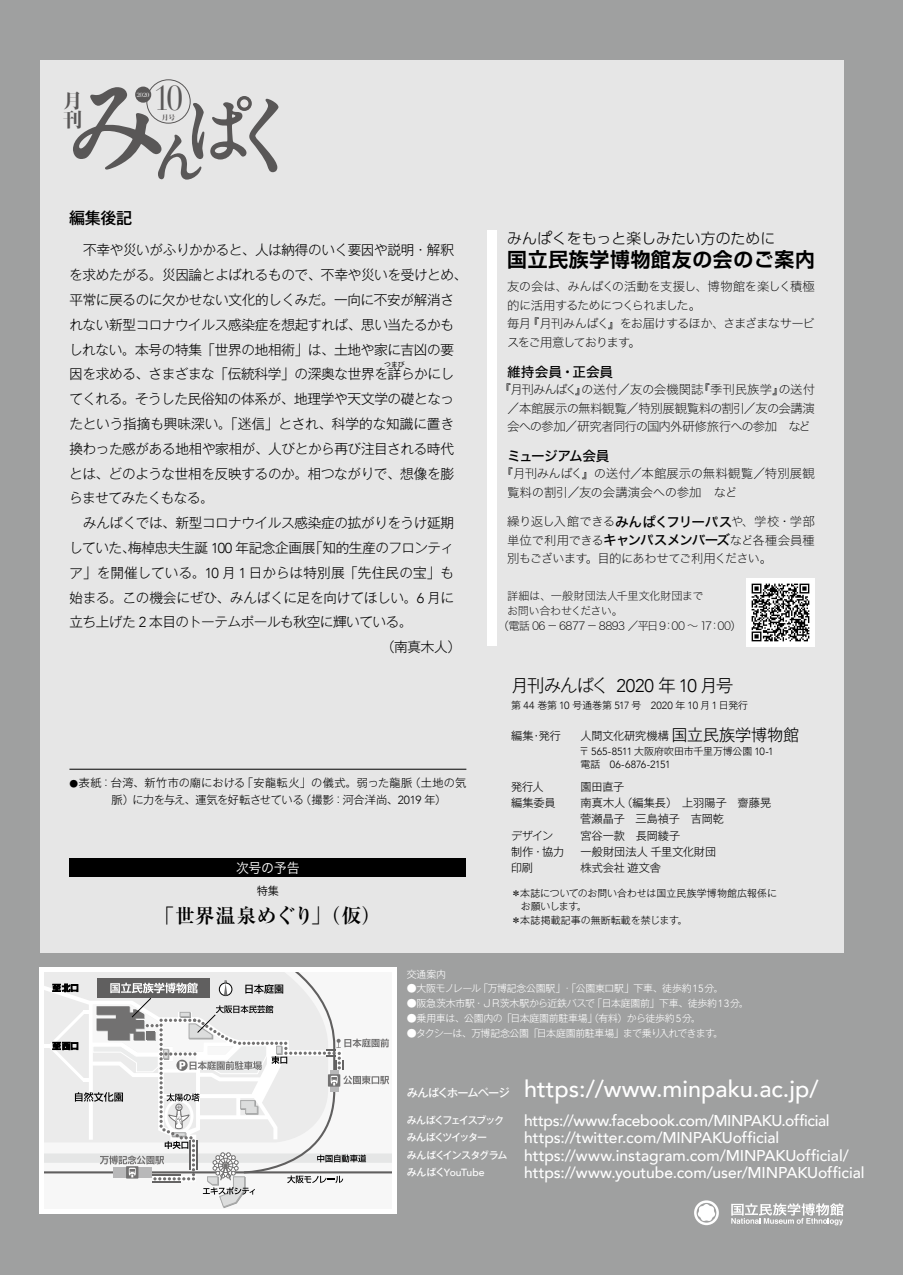
<style>
.page{position:relative;width:903px;height:1275px;background:#9fa0a0}
.page>*{position:absolute;margin:0;border:0;box-sizing:border-box;transform-origin:0 0}
.t1{font:33.95px "Didot LH";color:#595757;scale:.9 1}
.t2{font:500 23.45px "Avenir";color:#fff}
.t3{font:700 19.78px "Shin Go Pr 5 De";letter-spacing:.035em;color:#000}
.t4{font:700 19.78px "Ryumin Pro";letter-spacing:.005em;color:#000}
.t5{font:800 19.43px/19.4px "Kocho Std";color:#595757}
.t6{font:300 17.32px "Gothic MB101 Pro";letter-spacing:-.065em;color:#000}
.t7{font:300 16.1px "Gothic MB101 Pro";letter-spacing:-.005em;color:#000}
.t8{font:500 16.1px "Gothic MB101 Pro";color:#000}
.t9{font:500 15.58px "Avenir";letter-spacing:-.005em;color:#fff}
.t10{font:300 14.88px "UD Shin Go Pr 6";color:#000}
.t11{font:300 13.65px/24.8px "Gothic MB101 Pro";letter-spacing:-.025em;color:#000}
.t12{font:300 13.65px "Gothic MB101 Pro";letter-spacing:.005em;color:#000}
.t13{font:13.65px "Hira Kaku Std W5";letter-spacing:-.015em;color:#000}
.t14{font:13.65px "Hira Kaku Std W5";letter-spacing:-.04em;color:#000}
.t15{font:13.65px "Hira Kaku Pro W3";letter-spacing:-.015em;color:#fff;scale:.95 1}
.t16{font:12.42px/18.6px "Hira Kaku Std W1";letter-spacing:-.045em;color:#000}
.t17{font:12.42px/18.6px "Hira Kaku Std W1";letter-spacing:-.015em;color:#000}
.t18{font:12.42px "Hira Kaku Std W1";letter-spacing:-.07em;color:#000}
.t19{font:12.42px "Hira Kaku Std W1";letter-spacing:-.005em;color:#000}
.t20{font:12.42px "Hira Kaku Std W1";letter-spacing:-.105em;color:#000}
.t21{font:12.42px "Hira Kaku Std W1";letter-spacing:-.085em;color:#000}
.t22{font:300 11.2px/16.1px "Gothic MB101 Pro";letter-spacing:-.005em;color:#000}
.t23{font:11.2px "Hira Kaku Std W1";letter-spacing:-.05em;color:#000}
.t24{font:11.2px "Hira Kaku Std W1";letter-spacing:-.005em;color:#000}
.t25{font:300 11.2px "Gothic MB101 Pro";letter-spacing:-.035em;color:#000}
.t26{font:300 11.2px "Gothic MB101 Pro";letter-spacing:.035em;color:#000}
.t27{font:300 11.2px "Gothic MB101 Pro";letter-spacing:.015em;color:#000}
.t28{font:500 11.2px "Gothic MB101 Pro";letter-spacing:-.08em;color:#fff}
.t29{font:11.2px "Hira Kaku Pro W3";color:#000}
.t30{font:300 10.5px "Avenir";letter-spacing:-.015em;color:#000}
.t31{font:500 10.5px "Avenir";letter-spacing:-.025em;color:#fff}
.t32{font:300 9.97px/13.7px "Gothic MB101 Pro";letter-spacing:-.005em;color:#000}
.t33{font:300 9.97px "Gothic MB101 Pro";letter-spacing:-.03em;color:#fff}
.t34{font:300 9.97px "Gothic MB101 Pro";letter-spacing:-.055em;color:#fff}
.t35{font:500 9.97px "Gothic MB101 Pro";letter-spacing:-.105em;color:#fff}
.t36{font:500 9.97px "Gothic MB101 Pro";letter-spacing:-.13em;color:#fff}
.t37{font:300 9.97px "Gothic MB101 Pro";letter-spacing:-.065em;color:#fff}
.t38{font:300 8.75px "Gothic MB101 Pro";color:#000}
.t39{font:300 6.83px "Gothic MB101 Pro";color:#000}
.t40{font:800 6.83px "Kocho Std";color:#595757}
.t41{font:5.95px "Didot LH";color:#fff}
.s1{font-family:"Avenir";font-size:14.35px}
.s2{font-family:"Avenir";font-size:11.72px}
.s3{font-family:"Hira Kaku Std W5";font-size:13.65px}
.s4{font-family:"Avenir";font-size:18.2px}
.s5{font-family:"Avenir";font-size:10.5px}
.s6{font-family:"Gothic MB101 Pro";font-size:9.97px}
</style>
<div class="page">
<div style="left:40px;top:60px;width:803px;height:892px;background:#e6e6e6"></div>
<div style="left:40px;top:967px;width:357px;height:247px;background:#fff"></div>
<div style="left:69px;top:858px;width:397px;height:19px;background:#000"></div>
<div style="left:147px;top:80px;width:43px;height:43px;border:1px solid #595757;border-radius:50%"></div>
<svg style="left:73px;top:87px;width:205px;height:93px"></svg>
<svg style="left:694px;top:1200px;width:25px;height:25px"></svg>
<svg style="left:731px;top:1203px;width:112px;height:22px"></svg>
<hr style="left:45px;top:1171px;width:347px;height:2px;background:#605f5f">
<svg style="left:45px;top:972px;width:344px;height:236px"></svg>
<div style="left:487px;top:230px;width:10px;height:416px;background:#fff"></div>
<img style="left:747px;top:578px;width:68px;height:68px">
<hr style="left:69px;top:769px;width:397px;height:1px;background:#000">
<h3 class="t5" style="left:63px;top:88px;width:20px">月刊</h3>
<p class="t41" style="left:137px;top:92px;width:14px">2020</p>
<h1 class="t1" style="left:154px;top:78px;width:33px">10</h1>
<p class="t40" style="left:162px;top:112px;width:15px">月号</p>
<p class="t8" style="left:69px;top:205px;width:65px">編集後記</p>
<p class="t11" style="left:69px;top:236px;width:400px;text-indent:14px">不幸や災いがふりかかると、人は納得のいく要因や説明・解釈を求めたがる。災因論とよばれるもので、不幸や災いを受けとめ、平常に戻るのに欠かせない文化的しくみだ。一向に不安が解消されない新型コロナウイルス感染症を想起すれば、思い当たるかもしれない。本号の特集「世界の地相術」は、土地や家に吉凶の要因を求める、さまざまな「伝統科学」の深奥な世界を詳らかにし</p>
<p class="t39" style="left:384px;top:358px;width:22px">つまび</p>
<p class="t11" style="left:69px;top:385px;width:386px;text-align:justify">てくれる。そうした民俗知の体系が、地理学や天文学の礎となったという指摘も興味深い。「迷信」とされ、科学的な知識に置き換わった感がある地相や家相が、人びとから再び注目される時代とは、どのような世相を反映するのか。相つながりで、想像を膨らませてみたくもなる。</p>
<p class="t11" style="left:83px;top:509px;width:373px;text-align:right">みんぱくでは、新型コロナウイルス感染症の拡がりをうけ延期「知的生産のフロンティ</p>
<p class="t11" style="left:69px;top:533px;width:248px">していた梅棹忠夫生誕 <span class="s1">100</span> 年記念企画展</p>
<p class="t11" style="left:122px;top:533px;width:15px">、</p>
<p class="t12" style="left:69px;top:561px;width:386px">ア」を開催している。<span class="s1">10</span> 月 <span class="s1">1</span> 日からは特別展「先住民の宝」も</p>
<p class="t11" style="left:69px;top:583px;width:386px">始まる。この機会にぜひ、みんぱくに足を向けてほしい。<span class="s1">6</span> 月に</p>
<p class="t11" style="left:69px;top:608px;width:345px">立ち上げた <span class="s1">2</span> 本目のトーテムポールも秋空に輝いている。</p>
<p class="t11" style="left:381px;top:633px;width:81px">（南真木人(</p>
<p class="t22" style="left:409px;top:774px;width:58px">（土地の気</p>
<p class="t27" style="left:79px;top:774px;width:168px">表紙：台湾、新竹市の廟における</p>
<p class="t26" style="left:242px;top:774px;width:172px">「安龍転火」の儀式。弱った龍脈</p>
<p class="t38" style="left:69px;top:776px;width:10px">●</p>
<p class="t25" style="left:112px;top:790px;width:194px">脈）に力を与え、運気を好転させている</p>
<p class="t22" style="left:300px;top:790px;width:147px">（撮影：河合洋尚、<span class="s2">2019</span> 年(</p>
<p class="t15" style="left:236px;top:855px;width:69px">次号の予告</p>
<p class="t29" style="left:257px;top:881px;width:24px">特集</p>
<h3 class="t4" style="left:154px;top:899px;width:229px">「世界温泉めぐり」（仮(</h3>
<p class="t33" style="left:407px;top:965px;width:41px">交通案内</p>
<p class="t10" style="left:507px;top:226px;width:269px">みんぱくをもっと楽しみたい方のために</p>
<h3 class="t3" style="left:507px;top:243px;width:309px">国立民族学博物館友の会のご案内</h3>
<p class="t16" style="left:507px;top:277px;width:309px">友の会は、みんぱくの活動を支援し、博物館を楽しく積極的に活用するためにつくられました。</p>
<p class="t18" style="left:527px;top:314px;width:289px">『月刊みんぱく』をお届けするほか、さまざまなサービ</p>
<p class="t16" style="left:507px;top:314px;width:26px">毎月</p>
<p class="t20" style="left:507px;top:333px;width:125px">スをご用意しております</p>
<p class="t13" style="left:507px;top:361px;width:108px">維持会員・正会員</p>
<p class="t16" style="left:628px;top:333px;width:14px">。</p>
<p class="t16" style="left:499px;top:380px;width:206px">『月刊みんぱくの送付／友の会機関誌</p>
<p class="t16" style="left:698px;top:380px;width:88px">『季刊民族学』</p>
<p class="t16" style="left:778px;top:380px;width:38px">の送付</p>
<p class="t16" style="left:507px;top:380px;width:309px;text-indent:68px">』<br>／本館展示の無料観覧／特別展観覧料の割引／友の会講演会への参加／研究者同行の国内外研修旅行への参加　など</p>
<p class="t14" style="left:507px;top:445px;width:104px">ミュージアム会員</p>
<p class="t17" style="left:507px;top:464px;width:309px;text-indent:-6px">『月刊みんぱく』の送付／本館展示の無料観覧／特別展観覧料の割引／友の会講演会への参加　など</p>
<p class="t16" style="left:507px;top:512px;width:309px">繰り返し入館できる<span class="s3">みんぱくフリーパス</span>や、学校・学部</p>
<p class="t19" style="left:507px;top:531px;width:309px">単位で利用できる<span class="s3">キャンパスメンバーズ</span>など各種会員種</p>
<p class="t16" style="left:586px;top:548px;width:188px">。目的にあわせてご利用ください。</p>
<p class="t21" style="left:507px;top:549px;width:82px">別もございます</p>
<p class="t24" style="left:507px;top:588px;width:198px">詳細は、一般財団法人千里文化財団まで</p>
<p class="t23" style="left:507px;top:602px;width:117px">お問い合わせください。</p>
<p class="t23" style="left:498px;top:617px;width:245px">（電話 06 － 6877 － 8893 ／平日 9：00 ~ 17：00(</p>
<p class="t6" style="left:511px;top:671px;width:224px">月刊みんぱく <span class="s4">2020</span> 年 <span class="s4">10</span> 月号</p>
<p class="t32" style="left:511px;top:697px;width:239px">第 <span class="s5">44</span> 巻第 <span class="s5">10</span> 号通巻第 <span class="s5">517</span> 号　<span class="s5">2020</span> 年 <span class="s5">10</span> 月 <span class="s5">1</span> 日発行</p>
<p class="t7" style="left:671px;top:721px;width:130px">国立民族学博物館</p>
<p class="t22" style="left:511px;top:726px;width:24px">編集</p>
<p class="t22" style="left:580px;top:726px;width:90px">人間文化研究機構</p>
<p class="t22" style="left:539px;top:726px;width:24px">発行</p>
<p class="t22" style="left:531px;top:726px;width:13px">・</p>
<p class="t22" style="left:511px;top:777px;width:34px">発行人</p>
<p class="t22" style="left:511px;top:793px;width:46px">編集委員</p>
<p class="t22" style="left:511px;top:826px;width:44px">デザイン</p>
<p class="t22" style="left:511px;top:842px;width:55px">制作・協力</p>
<p class="t32" style="left:579px;top:743px;width:196px">〒 <span class="s5">565-8511</span> 大阪府吹田市千里万博公園 <span class="s5">10-1</span></p>
<p class="t30" style="left:610px;top:758px;width:62px">06-6876-2151</p>
<p class="t32" style="left:580px;top:756px;width:21px">電話</p>
<p class="t22" style="left:580px;top:777px;width:45px">園田直子</p>
<p class="t22" style="left:621px;top:793px;width:151px">（編集長）　上羽陽子　齋藤晃</p>
<p class="t22" style="left:580px;top:793px;width:46px">南真木人</p>
<p class="t22" style="left:580px;top:809px;width:145px">菅瀬晶子　三島禎子　吉岡乾宮谷一款　長岡綾子</p>
<p class="t22" style="left:580px;top:842px;width:137px">一般財団法人千里文化財団</p>
<p class="t22" style="left:511px;top:858px;width:24px">印刷</p>
<p class="t32" style="left:577px;top:885px;width:202px;text-indent:-66px">＊本誌についてのお問い合わせは国立民族学博物館広報係に。</p>
<p class="t22" style="left:580px;top:858px;width:82px">株式会社遊文舎</p>
<p class="t32" style="left:511px;top:898px;width:69px">　お願いします</p>
<p class="t32" style="left:511px;top:912px;width:169px">＊本誌掲載記事の無断転載を禁じます</p>
<p class="t32" style="left:677px;top:912px;width:11px">。</p>
<p class="t33" style="left:478px;top:980px;width:246px">「万博記念公園駅」･「公園東口駅」下車、徒歩約<span class="s5">15</span>分。</p>
<p class="t37" style="left:407px;top:980px;width:76px">●大阪モノレール</p>
<p class="t33" style="left:592px;top:995px;width:158px">「日本庭園前」下車、徒歩約<span class="s5">13</span>分。</p>
<p class="t33" style="left:407px;top:995px;width:79px">●阪急茨木市駅・</p>
<p class="t33" style="left:482px;top:995px;width:114px">ＪＲ茨木駅から近鉄バスで</p>
<p class="t33" style="left:510px;top:1010px;width:192px">日本庭園前駐車場｣（有料）から徒歩約<span class="s5">5</span>分。</p>
<p class="t33" style="left:407px;top:1010px;width:107px">●乗用車は、公園内の｢</p>
<p class="t34" style="left:537px;top:1025px;width:180px">日本庭園前駐車場｣まで乗り入れできます</p>
<p class="t33" style="left:534px;top:1025px;width:6px">｢</p>
<p class="t34" style="left:407px;top:1025px;width:124px">●タクシーは、万博記念公園</p>
<p class="t33" style="left:713px;top:1025px;width:11px">。</p>
<p class="t28" style="left:407px;top:1083px;width:104px">みんぱくホームページ</p>
<h2 class="t2" style="left:524px;top:1069px;width:296px">https://www.minpaku.ac j p. /</h2>
<p class="t36" style="left:407px;top:1112px;width:99px">みんぱくフェイスブック</p>
<p class="t35" style="left:407px;top:1129px;width:82px">みんぱくツイッター</p>
<p class="t35" style="left:407px;top:1147px;width:102px">みんぱくインスタグラム</p>
<p class="t31" style="left:407px;top:1163px;width:79px"><span class="s6">みんぱく</span>YouTube</p>
<p class="t9" style="left:524px;top:1107px;width:307px">https://www.facebook.com/MINPAKU.official</p>
<p class="t9" style="left:524px;top:1124px;width:257px">https://twitter.com/MINPAKUofficial</p>
<p class="t9" style="left:524px;top:1142px;width:326px">https://www.instagram.com/MINPAKUofficial/</p>
<p class="t9" style="left:524px;top:1159px;width:342px">https://www.youtube.com/user/MINPAKUofficial</p>
</div>
